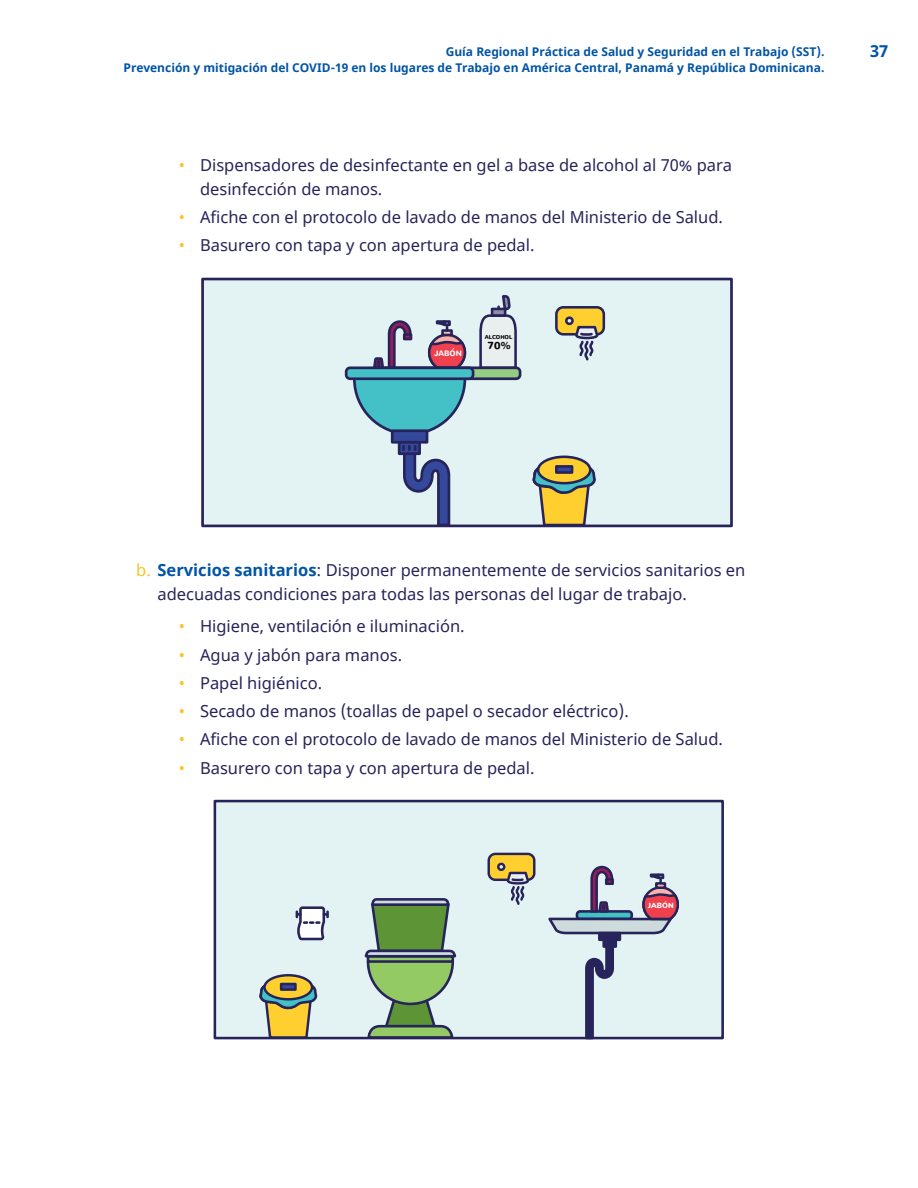
<style>
.page{position:relative;width:918px;height:1188px;background:#fff}
.page>*{position:absolute;margin:0;border:0;box-sizing:border-box;transform-origin:0 0}
.t1{font:16.5px/24px "Noto Sans";color:#27235a}
.t2{font:700 16.5px "Noto Sans";color:#0054a6}
.t3{font:700 12px/16.5px "Noto Sans";color:#0054a6;text-align:right}
.t4{font:900 10.2px "Nunito";color:#000}
.t5{font:900 7.8px "Nunito";color:#fff}
.t6{font:900 7.5px "Nunito";color:#fff}
.t7{font:900 5.55px "Nunito";color:#000}
.s1{color:#f9c423}
.s2{font-weight:700;color:#0054a6}
</style>
<div class="page">
<div style="left:203px;top:279px;width:529px;height:247px;background:#e3f3f3"></div>
<div style="left:201px;top:278px;width:532px;height:249px;border:3px solid #26245a"></div>
<svg style="left:427px;top:320px;width:40px;height:46px"></svg>
<svg style="left:479px;top:295px;width:38px;height:71px"></svg>
<svg style="left:373px;top:320px;width:40px;height:46px"></svg>
<div style="left:371px;top:368px;width:149px;height:11px;background:#94cc82;border-radius:4px"></div>
<div style="left:369px;top:366px;width:152px;height:14px;border:3px solid #26245a;border-radius:4px"></div>
<div style="left:346px;top:368px;width:127px;height:11px;background:#43c1c7;border-radius:4px"></div>
<div style="left:345px;top:366px;width:129px;height:14px;border:3px solid #26245a;border-radius:4px"></div>
<svg style="left:352px;top:376px;width:116px;height:152px"></svg>
<svg style="left:529px;top:466px;width:67px;height:62px"></svg>
<div style="left:538px;top:457px;width:52px;height:26px;background:#ffce2f;border-radius:50%"></div>
<div style="left:537px;top:456px;width:55px;height:28px;border:3px solid #26245a;border-radius:50%"></div>
<div style="left:556px;top:466px;width:16px;height:7px;background:#34499c"></div>
<div style="left:555px;top:465px;width:18px;height:9px;border:3px solid #26245a"></div>
<div style="left:556px;top:307px;width:48px;height:27px;background:#ffce2f;border-radius:7px"></div>
<div style="left:555px;top:306px;width:50px;height:30px;border:3px solid #26245a;border-radius:7px"></div>
<div style="left:565px;top:316px;width:9px;height:9px;border:3px solid #26245a;border-radius:50%"></div>
<svg style="left:566px;top:318px;width:34px;height:43px"></svg>
<div style="left:215px;top:801px;width:508px;height:237px;background:#e3f3f3"></div>
<div style="left:214px;top:800px;width:510px;height:239px;border:3px solid #26245a"></div>
<svg style="left:295px;top:906px;width:34px;height:35px"></svg>
<svg style="left:256px;top:983px;width:62px;height:57px"></svg>
<svg style="left:265px;top:975px;width:47px;height:24px"></svg>
<div style="left:263px;top:974px;width:50px;height:27px;border:2px solid #26245a;border-radius:50%"></div>
<div style="left:280px;top:983px;width:17px;height:8px;border:3px solid #26245a"></div>
<svg style="left:363px;top:898px;width:94px;height:142px"></svg>
<svg style="left:545px;top:865px;width:135px;height:175px"></svg>
<div style="left:489px;top:854px;width:45px;height:26px;background:#ffce2f;border-radius:7px"></div>
<div style="left:488px;top:853px;width:48px;height:28px;border:2px solid #26245a;border-radius:7px"></div>
<div style="left:497px;top:863px;width:8px;height:8px;border:2px solid #26245a;border-radius:50%"></div>
<svg style="left:498px;top:864px;width:33px;height:41px"></svg>
<p class="t3" style="left:124px;top:43px;width:702px">Guía Regional Práctica de Salud y Seguridad en el Trabajo (SST).<br>Prevención y mitigación del COVID-19 en los lugares de Trabajo en América Central, Panamá y República Dominicana.</p>
<p class="t2" style="left:870px;top:40px;width:20px">37</p>
<p class="t1" style="left:200px;top:153px;width:534px;text-indent:-21px"><span class="s1">•</span> Dispensadores de desinfectante en gel a base de alcohol al 70% para desinfección de manos.</p>
<p class="t1" style="left:179px;top:206px;width:546px"><span class="s1">•</span> Afiche con el protocolo de lavado de manos del Ministerio de Salud.</p>
<p class="t1" style="left:179px;top:234px;width:357px"><span class="s1">•</span> Basurero con tapa y con apertura de pedal.</p>
<p class="t5" style="left:434px;top:346px;width:29px">JABÓN</p>
<p class="t7" style="left:485px;top:332px;width:29px">ALCOHOL</p>
<p class="t4" style="left:488px;top:336px;width:25px">70%</p>
<p class="t1" style="left:158px;top:559px;width:589px;text-indent:-21px"><span class="s1">b.</span> <span class="s2">Servicios sanitarios</span>: Disponer permanentemente de servicios sanitarios en adecuadas condiciones para todas las personas del lugar de trabajo.</p>
<p class="t1" style="left:179px;top:615px;width:287px"><span class="s1">•</span> Higiene, ventilación e iluminación.</p>
<p class="t1" style="left:179px;top:643px;width:225px"><span class="s1">•</span> Agua y jabón para manos.</p>
<p class="t1" style="left:179px;top:672px;width:145px"><span class="s1">•</span> Papel higiénico.</p>
<p class="t1" style="left:179px;top:700px;width:452px"><span class="s1">•</span> Secado de manos (toallas de papel o secador eléctrico).</p>
<p class="t1" style="left:179px;top:728px;width:546px"><span class="s1">•</span> Afiche con el protocolo de lavado de manos del Ministerio de Salud.</p>
<p class="t1" style="left:179px;top:756px;width:357px"><span class="s1">•</span> Basurero con tapa y con apertura de pedal.</p>
<p class="t6" style="left:648px;top:900px;width:27px">JABÓN</p>
</div>
